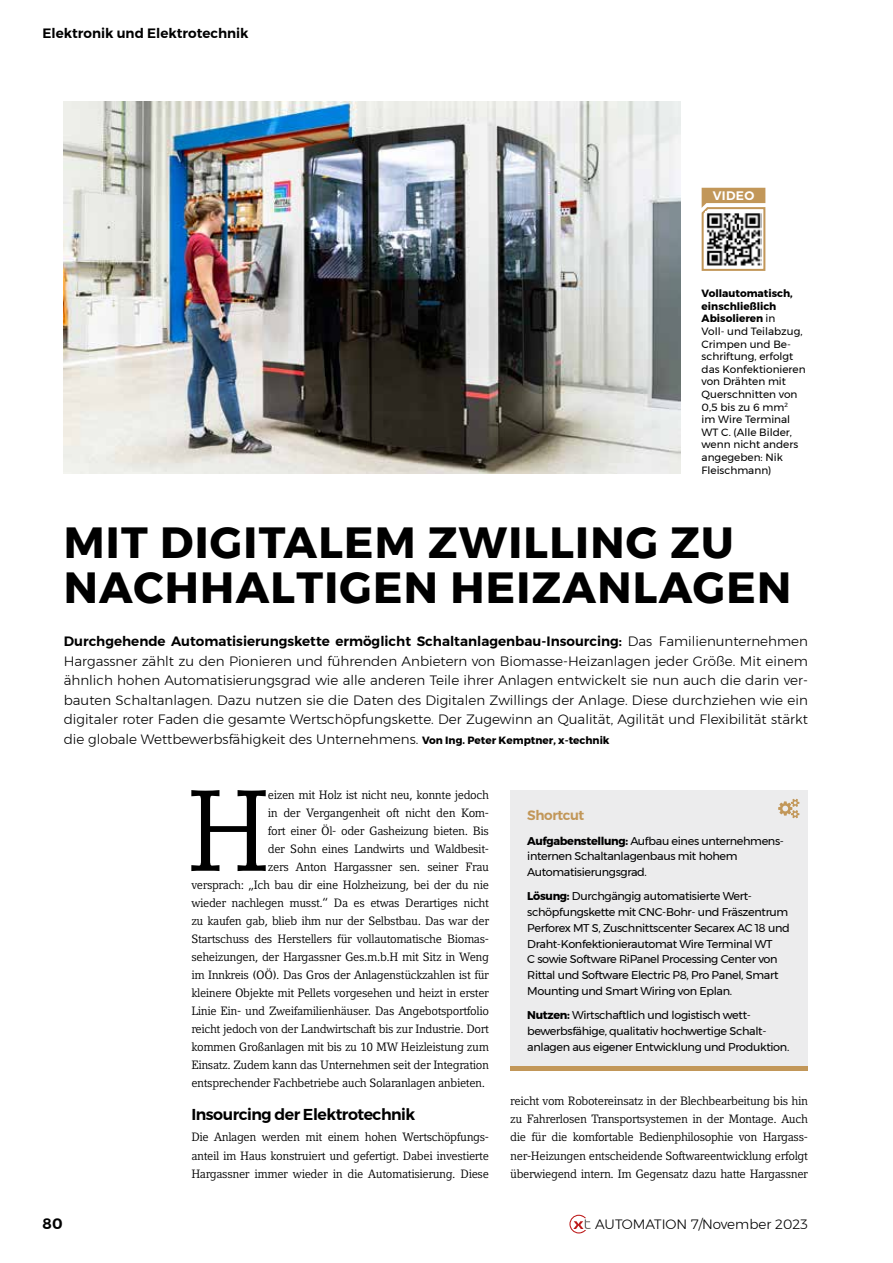
<style>
.page{position:relative;width:893px;height:1263px;background:#fff}
.page>*{position:absolute;margin:0;border:0;box-sizing:border-box;transform-origin:0 0}
.t1{font:114.45px "Compatil Letter LT Pro";color:#000}
.t2{font:700 43.5px/45px "Montserrat";letter-spacing:.03em;color:#000}
.t3{font:600 15.75px "Montserrat";letter-spacing:-.03em;color:#000}
.t4{font:600 15px "Montserrat";color:#000}
.t5{font:300 13.5px/19.5px "Montserrat";color:#000;text-align:justify}
.t6{font:600 13.5px "Montserrat";color:#000}
.t7{font:600 13.5px "Montserrat";letter-spacing:-.03em;color:#c29759}
.t8{font:600 12.3px "Montserrat";letter-spacing:.03em;color:#fff}
.t9{font:12px/18px "Compatil Letter LT Pro";letter-spacing:-.03em;color:#000;text-align:justify}
.t10{font:11.25px/15.8px "Montserrat";letter-spacing:-.03em;color:#000}
.t11{font:10.5px/12.6px "Montserrat";color:#000}
.s1{font-weight:700}
.s2{font-weight:600}
.s3{font-weight:700;font-size:10.5px}
</style>
<div class="page">
<svg style="left:569px;top:1215px;width:22px;height:18px"></svg>
<svg style="left:701px;top:188px;width:65px;height:83px"></svg>
<div style="left:510px;top:790px;width:298px;height:278px;background:#ececed"></div>
<img style="left:64px;top:102px;width:616px;height:372px">
<hr style="left:510px;top:1066px;width:298px;height:4px;background:#c29759">
<svg style="left:778px;top:799px;width:21px;height:19px"></svg>
<p class="t6" style="left:43px;top:23px;width:208px">Elektronik und Elektrotechnik</p>
<p class="t8" style="left:713px;top:186px;width:43px">VIDEO</p>
<p class="t11" style="left:702px;top:287px;width:106px"><span class="s1">Vollautomatisch, einschließlich<br>Abisolieren</span> in<br>Voll- und Teilabzug,<br>Crimpen und Be&shy;schriftung, erfolgt das Konfektionieren von Drähten mit<br>Querschnitten von<br>0,5 bis zu 6 mm<sup>2<br></sup>im Wire Terminal<br>WT C. (Alle Bilder, wenn nicht anders angegeben: Nik<br>Fleischmann)</p>
<h2 class="t2" style="left:64px;top:520px;width:729px">MIT DIGITALEM ZWILLING ZU<br>NACHHALTIGEN HEIZANLAGEN</h2>
<p class="t5" style="left:64px;top:631px;width:746px"><span class="s2">Durchgehende Automatisierungskette ermöglicht Schaltanlagenbau-Insourcing:</span> Das Familienunternehmen Hargassner zählt zu den Pionieren und führenden Anbietern von Biomasse-Heizanlagen jeder Größe. Mit einem ähnlich hohen Automatisierungsgrad wie alle anderen Teile ihrer Anlagen entwickelt sie nun auch die darin ver&shy;bauten Schaltanlagen. Dazu nutzen sie die Daten des Digitalen Zwillings der Anlage. Diese durchziehen wie ein digitaler roter Faden die gesamte Wertschöpfungskette. Der Zugewinn an Qualität, Agilität und Flexibilität stärkt die globale Wettbewerbsfähigkeit des Unternehmens. <span class="s3">Von Ing. Peter Kemptner, x-technik</span></p>
<h1 class="t1" style="left:186px;top:764px;width:87px">H</h1>
<p class="t9" style="left:268px;top:785px;width:223px">eizen mit Holz ist nicht neu, konnte jedoch</p>
<p class="t9" style="left:268px;top:803px;width:223px">in der Vergangenheit oft nicht den Kom-</p>
<p class="t9" style="left:268px;top:821px;width:223px">fort einer Öl- oder Gasheizung bieten. Bis</p>
<p class="t9" style="left:268px;top:840px;width:223px">der Sohn eines Landwirts und Waldbesit-</p>
<p class="t9" style="left:268px;top:858px;width:223px">zers Anton Hargassner sen. seiner Frau</p>
<p class="t9" style="left:191px;top:876px;width:299px">versprach: „Ich bau dir eine Holzheizung, bei der du nie</p>
<p class="t9" style="left:191px;top:894px;width:299px">wieder nachlegen musst.“ Da es etwas Derartiges nicht</p>
<p class="t9" style="left:191px;top:912px;width:299px">zu kaufen gab, blieb ihm nur der Selbstbau. Das war der</p>
<p class="t9" style="left:191px;top:930px;width:299px">Startschuss des Herstellers für vollautomatische Biomas-</p>
<p class="t9" style="left:191px;top:948px;width:299px">seheizungen, der Hargassner Ges.m.b.H mit Sitz in Weng</p>
<p class="t9" style="left:191px;top:966px;width:299px">im Innkreis (OÖ). Das Gros der Anlagenstückzahlen ist für</p>
<p class="t9" style="left:191px;top:984px;width:299px">kleinere Objekte mit Pellets vorgesehen und heizt in erster</p>
<p class="t9" style="left:191px;top:1002px;width:299px">Linie Ein- und Zweifamilienhäuser. Das Angebotsportfolio</p>
<p class="t9" style="left:191px;top:1020px;width:299px">reicht jedoch von der Landwirtschaft bis zur Industrie. Dort</p>
<p class="t9" style="left:191px;top:1038px;width:299px">kommen Großanlagen mit bis zu 10 MW Heizleistung zum</p>
<p class="t9" style="left:191px;top:1056px;width:299px">Einsatz. Zudem kann das Unternehmen seit der Integration</p>
<p class="t9" style="left:191px;top:1074px;width:295px">entsprechender Fachbetriebe auch Solaranlagen anbieten.</p>
<h3 class="t3" style="left:191px;top:1102px;width:225px">Insourcing der Elektrotechnik</h3>
<p class="t9" style="left:191px;top:1128px;width:299px">Die Anlagen werden mit einem hohen Wertschöpfungs&shy;anteil im Haus konstruiert und gefertigt. Dabei investierte Hargassner immer wieder in die Automatisierung. Diese</p>
<p class="t7" style="left:527px;top:805px;width:58px">Shortcut</p>
<p class="t10" style="left:527px;top:833px;width:258px"><span class="s1">Aufgabenstellung:</span> Aufbau eines unternehmens&shy;internen Schaltanlagenbaus mit hohem<br>Automatisierungsgrad.</p>
<p class="t10" style="left:527px;top:888px;width:264px"><span class="s1">Lösung:</span> Durchgängig automatisierte Wert&shy;schöpfungskette mit CNC-Bohr- und Fräszentrum Perforex MT S, Zuschnittscenter Secarex AC 18 und Draht-Konfektionierautomat Wire Terminal WT<br>C sowie Software RiPanel Processing Center von Rittal und Software Electric P8, Pro Panel, Smart Mounting und Smart Wiring von Eplan.</p>
<p class="t10" style="left:527px;top:1007px;width:264px"><span class="s1">Nutzen:</span> Wirtschaftlich und logistisch wett&shy;bewerbsfähige, qualitativ hochwertige Schalt&shy;anlagen aus eigener Entwicklung und Produktion.</p>
<p class="t9" style="left:510px;top:1092px;width:299px">reicht vom Robotereinsatz in der Blechbearbeitung bis hin zu Fahrerlosen Transportsystemen in der Montage. Auch die für die komfortable Bedienphilosophie von Hargass&shy;ner-Heizungen entscheidende Softwareentwicklung erfolgt überwiegend intern. Im Gegensatz dazu hatte Hargassner</p>
<p class="t4" style="left:43px;top:1212px;width:22px">80</p>
<p class="t5" style="left:595px;top:1214px;width:214px">AUTOMATION 7/November 2023</p>
</div>
